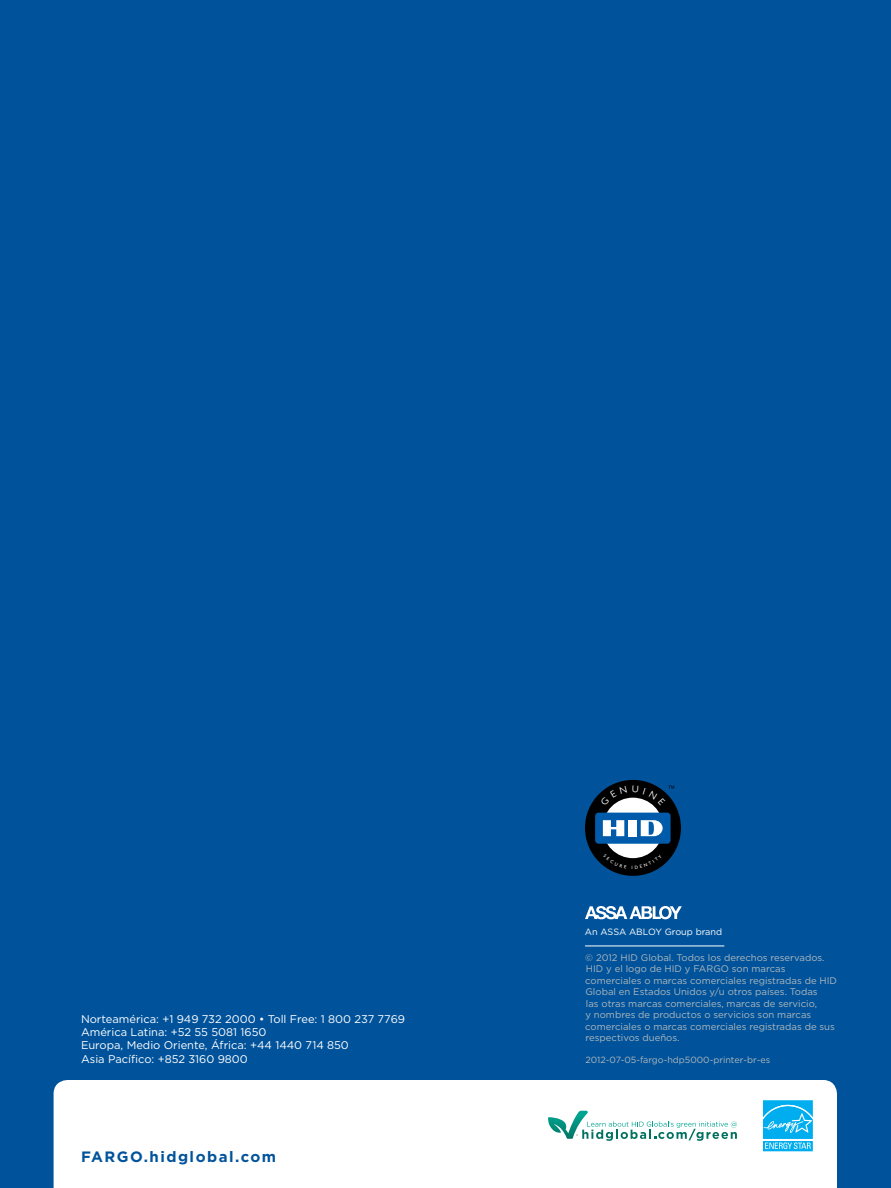
<style>
.page{position:relative;width:891px;height:1188px;background:#00539b}
.page>*{position:absolute;margin:0;border:0;box-sizing:border-box;transform-origin:0 0}
.t1{font:700 15px "Gotham";letter-spacing:.1em;color:#00539b}
.t2{font:11.1px/13.4px "Gotham";color:#fff}
.t3{font:9.6px/11.4px "Gotham";color:#b1b7bc}
.t4{font:9.15px "Gotham";color:#fff}
.t5{font:9px "Gotham";color:#b1b7bc}
</style>
<div class="page">
<div style="left:54px;top:1080px;width:783px;height:108px;background:#fff"></div>
<svg style="left:585px;top:906px;width:97px;height:13px"></svg>
<hr style="left:585px;top:946px;width:139px;height:1px;background:#fff">
<div style="left:762px;top:1099px;width:52px;height:41px;background:#fff"></div>
<svg style="left:762px;top:1100px;width:52px;height:53px;background:#3ec1f2"></svg>
<svg style="left:548px;top:1111px;width:189px;height:30px;background:#cbe6e2"></svg>
<svg style="left:585px;top:780px;width:96px;height:96px"></svg>
<p class="t2" style="left:81px;top:1012px;width:325px">Norteamérica: +1 949 732 2000 • Toll Free: 1 800 237 7769<br>América Latina: +52 55 5081 1650</p>
<p class="t2" style="left:81px;top:1039px;width:269px">Europa, Medio Oriente, África: +44 1440 714 850</p>
<p class="t2" style="left:81px;top:1052px;width:168px">Asia Pacífico: +852 3160 9800</p>
<p class="t1" style="left:81px;top:1147px;width:197px">FARGO.hidglobal.com</p>
<p class="t4" style="left:585px;top:926px;width:139px">An ASSA ABLOY Group brand</p>
<p class="t3" style="left:585px;top:952px;width:253px">© 2012 HID Global. Todos los derechos reservados.<br>HID y el logo de HID y FARGO son marcas comerciales o marcas comerciales registradas de HID Global en Estados Unidos y/u otros países. Todas<br>las otras marcas comerciales, marcas de servicio,<br>y nombres de productos o servicios son marcas comerciales o marcas comerciales registradas de sus respectivos dueños.</p>
<p class="t5" style="left:586px;top:1054px;width:186px">2012-07-05-fargo-hdp5000-printer-br-es</p>
</div>
